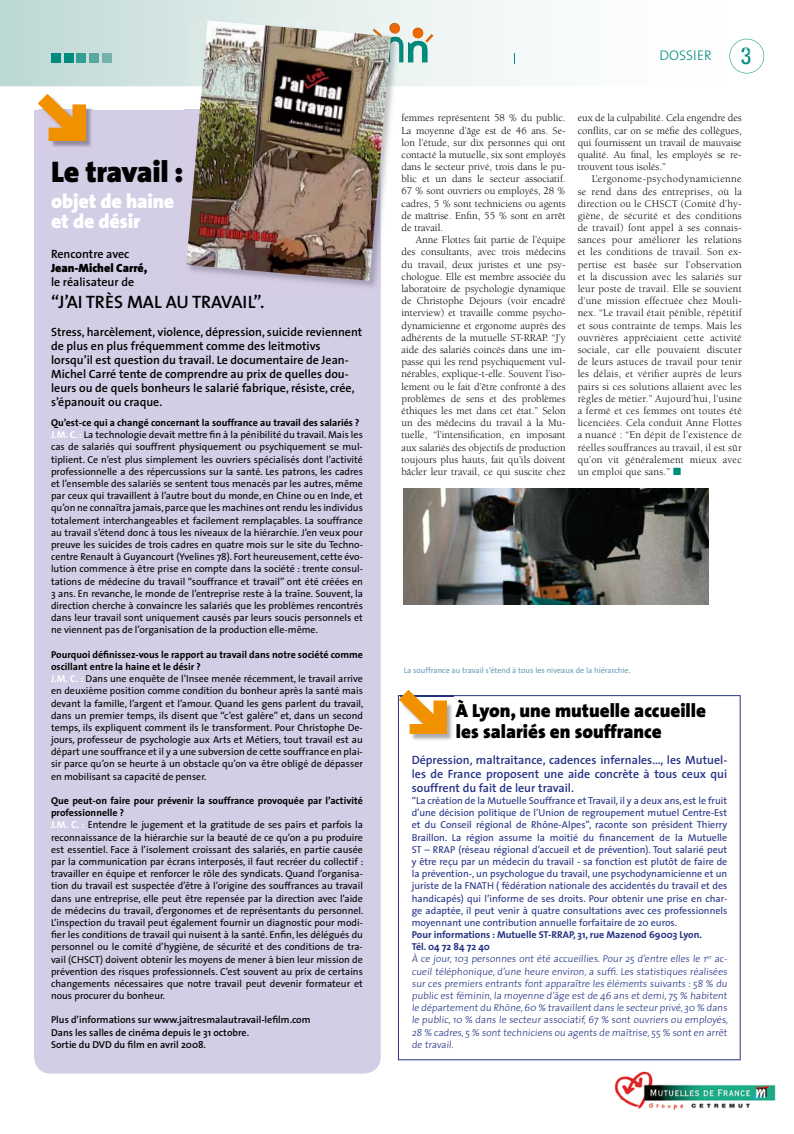
<style>
.page{position:relative;width:794px;height:1134px;background:#fff}
.page>*{position:absolute;margin:0;border:0;box-sizing:border-box;transform-origin:0 0}
.t1{font:900 30px "The Sans";letter-spacing:-.01em;color:#000}
.t2{font:900 20px/20px "The Sans";letter-spacing:-.01em;color:#fff}
.t3{font:900 19px/21px "The Sans";color:#000}
.t4{font:600 18px "The Sans";color:#000}
.t5{font:300 14px "The Sans";color:#008b7c}
.t6{font:600 12px/14px "The Sans";color:#000}
.t7{font:600 12px/14px "The Sans";color:#243285;text-align:justify}
.t8{font:900 12px "The Sans";color:#000}
.t9{font:10.5px/12.2px "Berkeley";color:#000;text-align:justify}
.t10{font:10px/12.2px "The Sans";color:#000}
.t11{font:10px/12.2px "The Sans";color:#243285;text-align:justify}
.t12{font:300 10px/12.2px "The Sans";letter-spacing:-.02em;color:#243285}
.t13{font:600 10px/12.2px "The Sans";color:#000}
.t14{font:8px "The Sans";color:#6a9cb6}
.s1{font-weight:700}
.s2{font-weight:700;color:#fff}
.s3{font-family:"Hector";font-weight:400;font-size:30px}
.s4{color:#008b7c}
</style>
<div class="page">
<img style="left:614px;top:1071px;width:161px;height:40px">
<svg style="left:0;top:0;width:765px;height:86px"></svg>
<svg style="left:729px;top:39px;width:35px;height:34px"></svg>
<img style="left:400px;top:27px;width:33px;height:35px">
<div style="left:102px;top:53px;width:10px;height:10px;background:#73b3ac"></div>
<div style="left:89px;top:53px;width:10px;height:10px;background:#58a89f"></div>
<div style="left:76px;top:53px;width:10px;height:10px;background:#339e93"></div>
<div style="left:64px;top:53px;width:10px;height:10px;background:#008b7c"></div>
<div style="left:51px;top:53px;width:10px;height:10px;background:#008b7c"></div>
<img style="left:404px;top:489px;width:305px;height:115px">
<svg style="left:398px;top:695px;width:342px;height:365px"></svg>
<img style="left:400px;top:696px;width:53px;height:45px">
<img style="left:399px;top:691px;width:47px;height:43px">
<div style="left:34px;top:110px;width:347px;height:963px;background:#d3cde5;border-radius:17px"></div>
<div style="left:34px;top:110px;width:319px;height:109px;background:#d3cde5"></div>
<img style="left:52px;top:104px;width:40px;height:43px">
<img style="left:39px;top:94px;width:46px;height:47px">
<img style="left:185px;top:19px;width:215px;height:91px">
<img style="left:391px;top:23px;width:9px;height:39px">
<img style="left:186px;top:20px;width:205px;height:261px">
<h1 class="t1" style="left:51px;top:147px;width:134px">Le travail :</h1>
<h2 class="t2" style="left:51px;top:191px;width:125px">objet de haine et de désir</h2>
<p class="t6" style="left:51px;top:246px;width:80px">Rencontre avec</p>
<p class="t8" style="left:51px;top:258px;width:98px">Jean-Michel Carré,</p>
<p class="t6" style="left:51px;top:275px;width:85px">le réalisateur de</p>
<h3 class="t4" style="left:51px;top:287px;width:215px">“J’AI TRÈS MAL AU TRAVAIL”.</h3>
<p class="t6" style="left:51px;top:325px;width:313px">Stress, harcèlement, violence, dépression, suicide reviennent de plus en plus fréquemment comme des leitmotivs lorsqu’il est question du travail. Le documentaire de Jean-Michel Carré tente de comprendre au prix de quelles dou&shy;leurs ou de quels bonheurs le salarié fabrique, résiste, crée, s’épanouit ou craque.</p>
<p class="t10" style="left:51px;top:416px;width:313px"><span class="s1">Qu’est-ce qui a changé concernant la souffrance au travail des salariés ?<br></span><span class="s2">J.M. C. :</span> La technologie devait mettre fin à la pénibilité du travail. Mais les cas de salariés qui souffrent physiquement ou psychiquement se mul&shy;tiplient. Ce n’est plus simplement les ouvriers spécialisés dont l’activité professionnelle a des répercussions sur la santé. Les patrons, les cadres et l’ensemble des salariés se sentent tous menacés par les autres, même par ceux qui travaillent à l’autre bout du monde, en Chine ou en Inde, et qu’on ne connaîtra jamais, parce que les machines ont rendu les individus totalement interchangeables et facilement remplaçables. La souffrance au travail s’étend donc à tous les niveaux de la hiérarchie. J’en veux pour preuve les suicides de trois cadres en quatre mois sur le site du Techno&shy;centre Renault à Guyancourt (Yvelines 78). Fort heureusement, cette évo&shy;lution commence à être prise en compte dans la société : trente consul&shy;tations de médecine du travail “souffrance et travail” ont été créées en 3 ans. En revanche, le monde de l’entreprise reste à la traîne. Souvent, la direction cherche à convaincre les salariés que les problèmes rencontrés dans leur travail sont uniquement causés par leurs soucis personnels et ne viennent pas de l’organisation de la production elle-même.</p>
<p class="t10" style="left:51px;top:648px;width:314px"><span class="s1">Pourquoi définissez-vous le rapport au travail dans notre société comme oscillant entre la haine et le désir ?<br></span><span class="s2">J.M. C. :</span> Dans une enquête de l’Insee menée récemment, le travail arrive en deuxième position comme condition du bonheur après la santé mais devant la famille, l’argent et l’amour. Quand les gens parlent du travail, dans un premier temps, ils disent que “c’est galère” et, dans un second temps, ils expliquent comment ils le transforment. Pour Christophe De&shy;jours, professeur de psychologie aux Arts et Métiers, tout travail est au départ une souffrance et il y a une subversion de cette souffrance en plai&shy;sir parce qu’on se heurte à un obstacle qu’on va être obligé de dépasser en mobilisant sa capacité de penser.</p>
<p class="t10" style="left:51px;top:794px;width:314px"><span class="s1">Que peut-on faire pour prévenir la souffrance provoquée par l’activité professionnelle ?<br></span><span class="s2">J.M. C. :</span> Entendre le jugement et la gratitude de ses pairs et parfois la reconnaissance de la hiérarchie sur la beauté de ce qu’on a pu produire est essentiel. Face à l’isolement croissant des salariés, en partie causée par la communication par écrans interposés, il faut recréer du collectif : travailler en équipe et renforcer le rôle des syndicats. Quand l’organisa&shy;tion du travail est suspectée d’être à l’origine des souffrances au travail dans une entreprise, elle peut être repensée par la direction avec l’aide de médecins du travail, d’ergonomes et de représentants du personnel.<br>L’inspection du travail peut également fournir un diagnostic pour modi&shy;fier les conditions de travail qui nuisent à la santé. Enfin, les délégués du personnel ou le comité d’hygiène, de sécurité et des conditions de tra&shy;vail (CHSCT) doivent obtenir les moyens de mener à bien leur mission de prévention des risques professionnels. C’est souvent au prix de certains changements nécessaires que notre travail peut devenir formateur et nous procurer du bonheur.</p>
<p class="t13" style="left:51px;top:1014px;width:261px">Plus d’informations sur www.jaitresmalautravail-lefilm.com<br>Dans les salles de cinéma depuis le 31 octobre.<br>Sortie du DVD du film en avril 2008.</p>
<h3 class="t5" style="left:659px;top:44px;width:93px">DOSSIER <span class="s3">3</span></h3>
<p class="t9" style="left:401px;top:112px;width:166px">femmes représentent 58 % du public.<br>La moyenne d’âge est de 46 ans. Se&shy;lon l’étude, sur dix personnes qui ont contacté la mutuelle, six sont employés dans le secteur privé, trois dans le pu&shy;blic et un dans le secteur associatif.<br>67 % sont ouvriers ou employés, 28 % cadres, 5 % sont techniciens ou agents de maîtrise. Enfin, 55 % sont en arrêt de travail.</p>
<p class="t9" style="left:401px;top:234px;width:166px;text-indent:14px">Anne Flottes fait partie de l’équipe des consultants, avec trois médecins du travail, deux juristes et une psy&shy;chologue. Elle est membre associée du laboratoire de psychologie dynamique de Christophe Dejours (voir encadré interview) et travaille comme psycho&shy;dynamicienne et ergonome auprès des adhérents de la mutuelle ST-RRAP. “J’y aide des salariés coincés dans une im&shy;passe qui les rend psychiquement vul&shy;nérables, explique-t-elle. Souvent l’iso&shy;lement ou le fait d’être confronté à des problèmes de sens et des problèmes éthiques les met dans cet état.” Selon un des médecins du travail à la Mu&shy;tuelle, “l’intensification, en imposant aux salariés des objectifs de production toujours plus hauts, fait qu’ils doivent bâcler leur travail, ce qui suscite chez</p>
<p class="t9" style="left:577px;top:112px;width:166px">eux de la culpabilité. Cela engendre des conflits, car on se méfie des collègues, qui fournissent un travail de mauvaise qualité. Au final, les employés se re&shy;trouvent tous isolés.”</p>
<p class="t9" style="left:577px;top:173px;width:166px;text-indent:14px">L’ergonome-psychodynamicienne se rend dans des entreprises, où la direction ou le CHSCT (Comité d’hy&shy;giène, de sécurité et des conditions de travail) font appel à ses connais&shy;sances pour améliorer les relations et les conditions de travail. Son ex&shy;pertise est basée sur l’observation et la discussion avec les salariés sur leur poste de travail. Elle se souvient d’une mission effectuée chez Mouli&shy;nex. “Le travail était pénible, répétitif et sous contrainte de temps. Mais les ouvrières appréciaient cette activité sociale, car elle pouvaient discuter de leurs astuces de travail pour tenir les délais, et vérifier auprès de leurs pairs si ces solutions allaient avec les règles de métier.” Aujourd’hui, l’usine a fermé et ces femmes ont toutes été licenciées. Cela conduit Anne Flottes a nuancé : “En dépit de l’existence de réelles souffrances au travail, il est sûr qu’on vit généralement mieux avec un emploi que sans.” <span class="s4">■</span></p>
<p class="t14" style="left:404px;top:664px;width:228px">La souffrance au travail s’étend à tous les niveaux de la hiérarchie.</p>
<h3 class="t3" style="left:456px;top:699px;width:252px">À Lyon, une mutuelle accueille les salariés en souffrance</h3>
<p class="t7" style="left:412px;top:752px;width:317px">Dépression, maltraitance, cadences infernales…, les Mutuel&shy;les de France proposent une aide concrète à tous ceux qui souffrent du fait de leur travail.</p>
<p class="t11" style="left:412px;top:794px;width:317px">“La création de la Mutuelle Souffrance et Travail, il y a deux ans, est le fruit d’une décision politique de l’Union de regroupement mutuel Centre-Est et du Conseil régional de Rhône-Alpes”, raconte son président Thierry Braillon. La région assume la moitié du financement de la Mutuelle ST – RRAP (réseau régional d’accueil et de prévention). Tout salarié peut y être reçu par un médecin du travail - sa fonction est plutôt de faire de la prévention-, un psychologue du travail, une psychodynamicienne et un juriste de la FNATH ( fédération nationale des accidentés du travail et des handicapés) qui l’informe de ses droits. Pour obtenir une prise en char&shy;ge adaptée, il peut venir à quatre consultations avec ces professionnels moyennant une contribution annuelle forfaitaire de 20 euros.</p>
<p class="t12" style="left:412px;top:928px;width:319px"><span class="s1">Pour informations : Mutuelle ST-RRAP, 31, rue Mazenod 69003 Lyon.<br>Tél. 04 72 84 72 40<br></span>À ce jour, 103 personnes ont été accueillies. Pour 25 d’entre elles le 1<sup>er</sup> ac&shy;cueil téléphonique, d’une heure environ, a suffi. Les statistiques réalisées sur ces premiers entrants font apparaître les éléments suivants : 58 % du public est féminin,la moyenne d’âge est de 46 ans et demi,75 % habitent le département du Rhône,60 % travaillent dans le secteur privé,30 % dans le public, 10 % dans le secteur associatif, 67 % sont ouvriers ou employés, 28 % cadres,5 % sont techniciens ou agents de maîtrise,55 % sont en arrêt de travail.</p>
</div>
